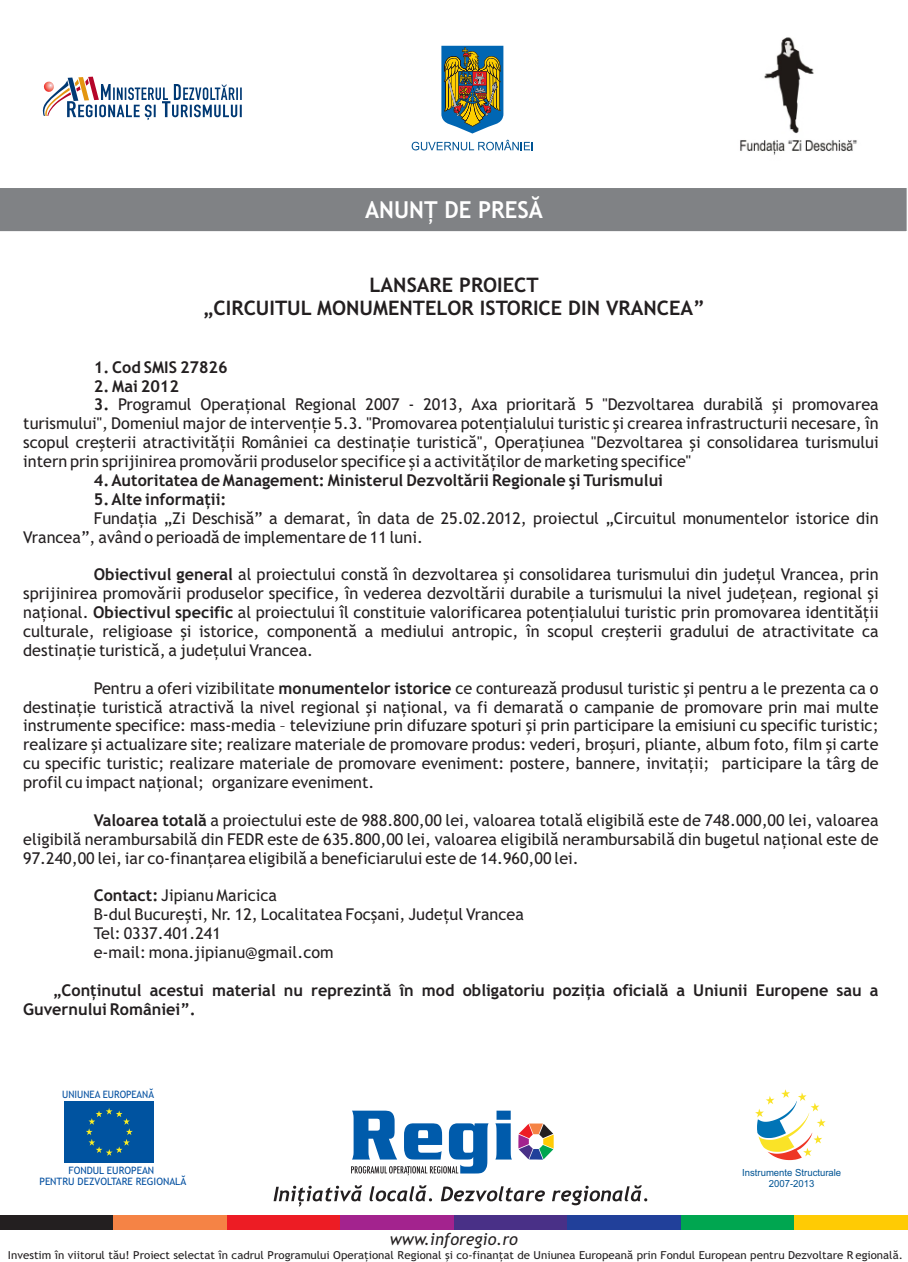
<style>
.page{position:relative;width:908px;height:1262px;background:#fff}
.page>*{position:absolute;margin:0;border:0;box-sizing:border-box;transform-origin:0 0}
.t1{font:700 23.5px "Trebuchet MS";color:#fff;scale:.95 1}
.t2{font:700 20px/23.2px "Trebuchet MS";color:#231f20;text-align:center}
.t3{font:italic 16.5px "Trebuchet MS";color:#231f20}
.t4{font:16.25px/18.8px "Trebuchet MS";color:#231f20;text-align:justify}
.t5{font:700 16.25px/18.8px "Trebuchet MS";color:#231f20}
.t6{font:11px "Trebuchet MS";color:#231f20;scale:1.05 1}
.t7{font:10.25px/11.8px "Trebuchet MS";color:#0551a1;text-align:center}
.t8{font:10.25px "Trebuchet MS";color:#0551a1;scale:.94 1}
.t9{font:9.75px/11px "Arial";color:#005494;text-align:center}
.s1{font-weight:700}
</style>
<div class="page">
<div style="left:64px;top:1101px;width:90px;height:61px;background:#0053a0"></div>
<svg style="left:86px;top:1108px;width:47px;height:47px"></svg>
<svg style="left:441px;top:46px;width:63px;height:87px;background:#6f7d66"></svg>
<svg style="left:411px;top:140px;width:121px;height:10px"></svg>
<svg style="left:755px;top:1089px;width:70px;height:71px"></svg>
<div style="left:0;top:1215px;width:114px;height:14px;background:#231f20"></div>
<div style="left:114px;top:1215px;width:113px;height:14px;background:#f58345"></div>
<div style="left:227px;top:1215px;width:113px;height:14px;background:#ed1c24"></div>
<div style="left:340px;top:1215px;width:114px;height:14px;background:#a3238e"></div>
<div style="left:454px;top:1215px;width:113px;height:14px;background:#493087"></div>
<div style="left:567px;top:1215px;width:113px;height:14px;background:#21409a"></div>
<div style="left:680px;top:1215px;width:114px;height:14px;background:#00a650"></div>
<div style="left:794px;top:1215px;width:113px;height:14px;background:#ffcb04"></div>
<svg style="left:495px;top:1110px;width:16px;height:49px"></svg>
<svg style="left:351px;top:1110px;width:137px;height:65px"></svg>
<svg style="left:518px;top:1123px;width:35px;height:36px"></svg>
<div style="left:0;top:188px;width:907px;height:44px;background:#808285"></div>
<svg style="left:42px;top:77px;width:200px;height:43px"></svg>
<img style="left:740px;top:37px;width:117px;height:118px">
<svg style="left:273px;top:1185px;width:374px;height:21px"></svg>
<h1 class="t1" style="left:365px;top:201px;width:188px">ANUNŢ DE PRESĂ</h1>
<p class="t2" style="left:203px;top:275px;width:503px">LANSARE PROIECT<br>„CIRCUITUL MONUMENTELOR ISTORICE DIN VRANCEA”</p>
<p class="t5" style="left:94px;top:359px;width:135px">1. Cod SMIS 27826</p>
<p class="t5" style="left:94px;top:378px;width:87px">2. Mai 2012</p>
<p class="t4" style="left:23px;top:397px;width:856px;text-indent:71px"><span class="s1">3.</span> Programul Operaţional Regional 2007 - 2013, Axa prioritară 5 "Dezvoltarea durabilă şi promovarea turismului", Domeniul major de intervenţie 5.3. "Promovarea potenţialului turistic şi crearea infrastructurii necesare, în scopul creşterii atractivităţii României ca destinaţie turistică", Operaţiunea "Dezvoltarea şi consolidarea turismului intern prin sprijinirea promovării produselor specifice şi a activităţilor de marketing specifice"</p>
<p class="t5" style="left:94px;top:472px;width:570px">4. Autoritatea de Management: Ministerul Dezvoltării Regionale şi Turismului</p>
<p class="t5" style="left:94px;top:491px;width:134px">5. Alte informaţii:</p>
<p class="t4" style="left:23px;top:510px;width:856px;text-indent:71px">Fundaţia „Zi Deschisă” a demarat, în data de 25.02.2012, proiectul „Circuitul monumentelor istorice din<br>Vrancea”, având o perioadă de implementare de 11 luni.</p>
<p class="t4" style="left:23px;top:566px;width:856px;text-indent:71px"><span class="s1">Obiectivul general</span> al proiectului constă în dezvoltarea şi consolidarea turismului din judeţul Vrancea, prin sprijinirea promovării produselor specifice, în vederea dezvoltării durabile a turismului la nivel judeţean, regional şi naţional. <span class="s1">Obiectivul specific</span> al proiectului îl constituie valorificarea potenţialului turistic prin promovarea identităţii culturale, religioase şi istorice, componentă a mediului antropic, în scopul creşterii gradului de atractivitate ca destinaţie turistică, a judeţului Vrancea.</p>
<p class="t4" style="left:23px;top:680px;width:856px;text-indent:71px">Pentru a oferi vizibilitate <span class="s1">monumentelor istorice</span> ce conturează produsul turistic şi pentru a le prezenta ca o destinaţie turistică atractivă la nivel regional şi naţional, va fi demarată o campanie de promovare prin mai multe instrumente specifice: mass-media – televiziune prin difuzare spoturi şi prin participare la emisiuni cu specific turistic;</p>
<p class="t4" style="left:23px;top:736px;width:856px">realizare şi actualizare site; realizare materiale de promovare produs: vederi, broşuri, pliante, album foto, film şi carte cu specific turistic; realizare materiale de promovare eveniment: postere, bannere, invitaţii; participare la târg de profil cu impact naţional organizare eveniment.</p>
<p class="t4" style="left:198px;top:774px;width:7px">;</p>
<p class="t4" style="left:23px;top:812px;width:856px;text-indent:71px"><span class="s1">Valoarea totală</span> a proiectului este de 988.800,00 lei, valoarea totală eligibilă este de 748.000,00 lei, valoarea eligibilă nerambursabilă din FEDR este de 635.800,00 lei, valoarea eligibilă nerambursabilă din bugetul naţional este de 97.240,00 lei, iar co-finanţarea eligibilă a beneficiarului este de 14.960,00 lei.</p>
<p class="t4" style="left:94px;top:887px;width:431px;text-align:left"><span class="s1">Contact:</span> Jipianu Maricica<br>B-dul Bucureşti, Nr. 12, Localitatea Focşani, Judeţul Vrancea Tel: 0337.401.241<br>e-mail: mona.jipianu@gmail.com</p>
<p class="t5" style="left:23px;top:982px;width:856px;text-indent:30px">„Conţinutul acestui material nu reprezintă în mod obligatoriu poziţia oficială a Uniunii Europene sau a<br>Guvernului României”.</p>
<p class="t8" style="left:62px;top:1090px;width:99px">UNIUNEA EUROPEANĂ</p>
<p class="t7" style="left:39px;top:1164px;width:148px">FONDUL EUROPEAN<br>PENTRU DEZVOLTARE REGIONALĂ</p>
<p class="t9" style="left:741px;top:1167px;width:100px">Instrumente Structurale<br>2007-2013</p>
<p class="t3" style="left:389px;top:1232px;width:129px">www.inforegio.ro</p>
<p class="t6" style="left:8px;top:1250px;width:853px">Investim în viitorul tău! Proiect selectat în cadrul Programului Operaţional Regional şi co-finanţat de Uniunea Europeană prin Fondul European pentru Dezvoltare R egională.</p>
</div>
